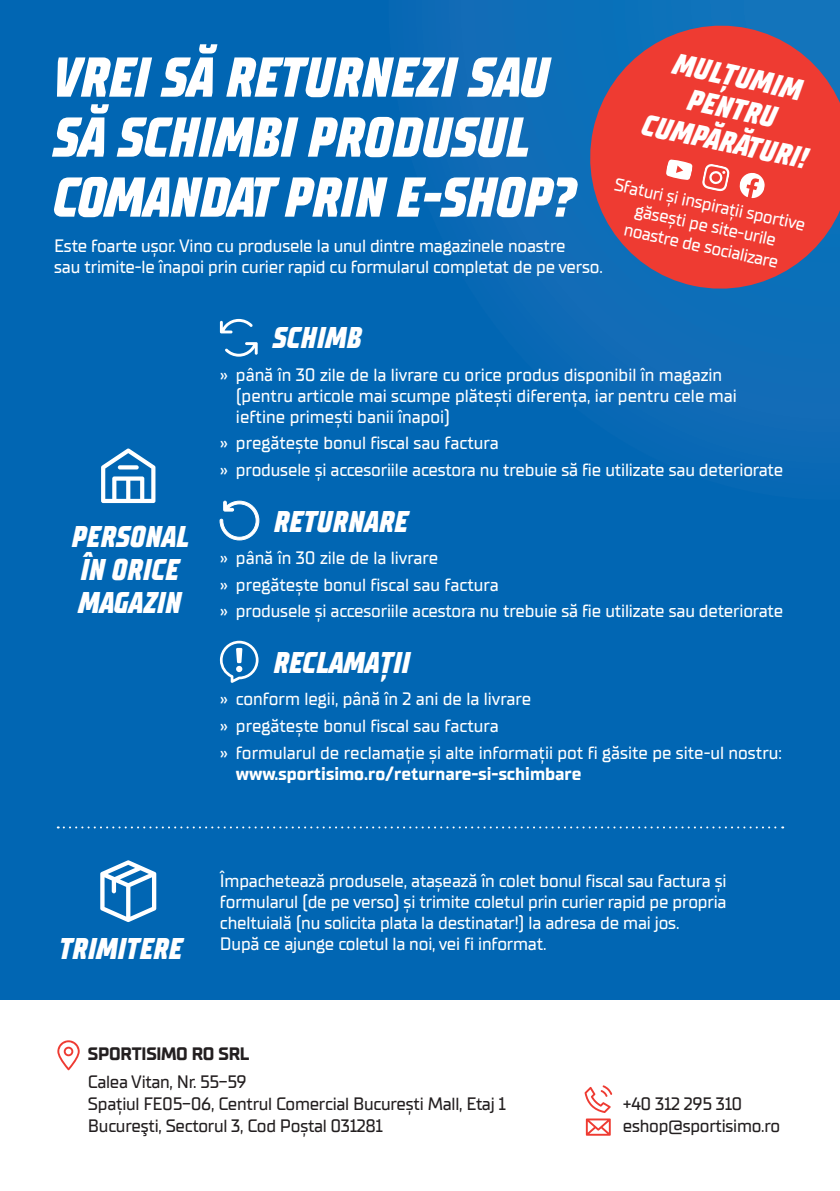
<style>
.page{position:relative;width:840px;height:1191px;background:#fff}
.page>*{position:absolute;margin:0;border:0;box-sizing:border-box;transform-origin:0 0}
.t1{font:italic 800 56px/60px "TT Supermolot Neue Trl Cnd";letter-spacing:-.01em;color:#fff}
.t2{font:italic 800 30px/33px "TT Supermolot Neue Trl Cnd";color:#fff;text-align:center}
.t3{font:500 18px/21px "TT Supermolot Neue Trl";letter-spacing:-.01em;color:#fff}
.t4{font:500 18px/22px "TT Supermolot Neue Trl";letter-spacing:-.015em;color:#231f20}
.t5{font:700 18px "TT Supermolot Neue Trl";color:#fff}
.t6{font:700 18px "TT Supermolot Neue Trl";letter-spacing:-.015em;color:#231f20}
</style>
<div class="page">
<div style="left:0;top:0;width:839px;height:999px;background:#0166b3"></div>
<svg style="left:584px;top:1085px;width:28px;height:50px"></svg>
<svg style="left:57px;top:1040px;width:23px;height:30px"></svg>
<svg style="left:422px;top:0;width:417px;height:463px"></svg>
<svg style="left:577px;top:14px;width:262px;height:287px;fill:#ee3b32"></svg>
<svg style="left:665px;top:159px;width:27px;height:21px"></svg>
<svg style="left:701px;top:164px;width:28px;height:27px"></svg>
<svg style="left:737px;top:171px;width:29px;height:29px"></svg>
<svg style="left:58px;top:826px;width:724px;height:2px"></svg>
<svg style="left:220px;top:319px;width:37px;height:38px"></svg>
<svg style="left:220px;top:501px;width:39px;height:39px"></svg>
<svg style="left:220px;top:641px;width:38px;height:42px"></svg>
<svg style="left:101px;top:448px;width:54px;height:55px"></svg>
<svg style="left:100px;top:860px;width:56px;height:62px"></svg>
<h1 class="t1" style="left:50px;top:48px;width:524px">VREI SĂ RETURNEZI SAU<br>SĂ SCHIMBI PRODUSUL<br>COMANDAT PRIN E-SHOP?</h1>
<p class="t3" style="left:54px;top:236px;width:550px">Este foarte ușor. Vino cu produsele la unul dintre magazinele noastre<br>sau trimite-le înapoi prin curier rapid cu formularul completat de pe verso.</p>
<h2 class="t2" style="left:657px;top:43px;width:170px;rotate:12deg">MULȚUMIM<br>PENTRU<br>CUMPĂRĂTURI!</h2>
<p class="t3" style="left:616px;top:174px;width:196px;text-align:center;rotate:12deg">Sfaturi și inspirații sportive găsești pe site-urile noastre de socializare</p>
<h2 class="t2" style="left:70px;top:520px;width:119px;text-align:left">PERSONAL<br>ÎN ORICE<br>MAGAZIN</h2>
<h2 class="t2" style="left:271px;top:322px;width:90px">SCHIMB</h2>
<p class="t3" style="left:236px;top:364px;width:502px;text-indent:-16px">» până în 30 zile de la livrare cu orice produs disponibil în magazin (pentru articole mai scumpe plătești diferența, iar pentru cele mai ieftine primești banii înapoi)</p>
<p class="t3" style="left:220px;top:430px;width:564px;line-height:26.6px">» pregătește bonul fiscal sau factura<br>» produsele și accesoriile acestora nu trebuie să fie utilizate sau deteriorate</p>
<h2 class="t2" style="left:272px;top:505px;width:136px">RETURNARE</h2>
<p class="t3" style="left:220px;top:545px;width:564px;line-height:26.6px">» până în 30 zile de la livrare<br>» pregătește bonul fiscal sau factura<br>» produsele și accesoriile acestora nu trebuie să fie utilizate sau deteriorate</p>
<h2 class="t2" style="left:272px;top:646px;width:138px">RECLAMAȚII</h2>
<p class="t3" style="left:220px;top:686px;width:563px;line-height:26.6px">» conform legii, până în 2 ani de la livrare<br>» pregătește bonul fiscal sau factura<br>» formularul de reclamație și alte informații pot fi găsite pe site-ul nostru:</p>
<p class="t5" style="left:236px;top:762px;width:347px">www.sportisimo.ro/returnare-si-schimbare</p>
<h2 class="t2" style="left:57px;top:932px;width:125px">TRIMITERE</h2>
<p class="t3" style="left:220px;top:870px;width:508px">Împachetează produsele, atașează în colet bonul fiscal sau factura și formularul (de pe verso) și trimite coletul prin curier rapid pe propria cheltuială (nu solicita plata la destinatar!) la adresa de mai jos.<br>După ce ajunge coletul la noi, vei fi informat.</p>
<p class="t6" style="left:88px;top:1042px;width:163px">SPORTISIMO RO SRL</p>
<p class="t4" style="left:88px;top:1070px;width:419px">Calea Vitan, Nr. 55-59<br>Spațiul FE05-06, Centrul Comercial București Mall, Etaj 1<br>Bucureşti, Sectorul 3, Cod Poștal 031281</p>
<p class="t4" style="left:622px;top:1092px;width:159px">+40 312 295 310 eshop@sportisimo.ro</p>
</div>
